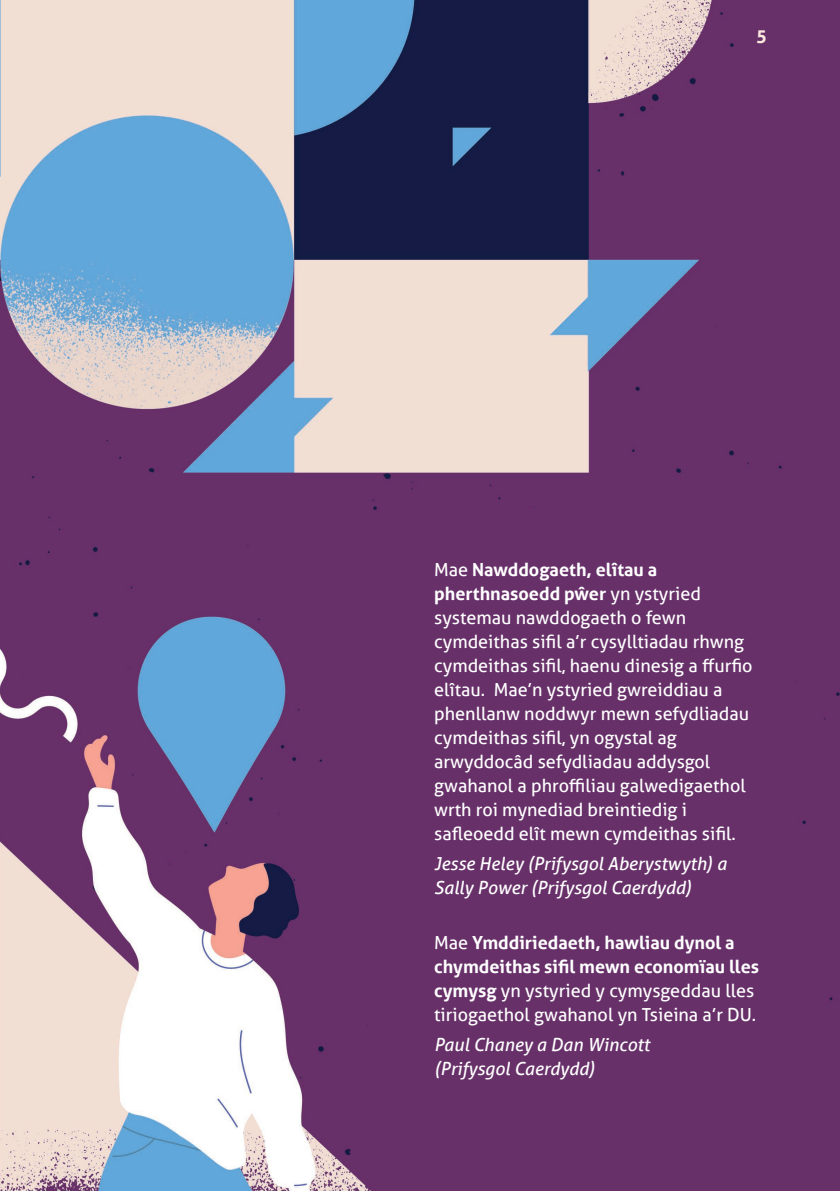
<style>
.page{position:relative;width:840px;height:1191px;background:#fff}
.page>*{position:absolute;margin:0;border:0;box-sizing:border-box;transform-origin:0 0}
.t1{font:18px/24px "Aller";color:#fff}
.t2{font:700 18px/24px "Aller";color:#fff}
.t3{font:italic 18px/24px "Aller";color:#fff}
.t4{font:700 18px "Aller";color:#fde9dd}
.s1{font-weight:700}
.s2{font-weight:400}
</style>
<div class="page">
<img style="left:0;top:0;width:839px;height:1191px">
<hr style="left:0;top:0;width:1px;height:177px;background:#61a6da">
<p class="t4" style="left:755px;top:26px;width:12px">5</p>
<p class="t1" style="left:434px;top:558px;width:320px">Mae <span class="s1">Nawddogaeth, elîtau a pherthnasoedd pŵer</span> yn ystyried systemau nawddogaeth o fewn cymdeithas sifil a’r cysylltiadau rhwng cymdeithas sifil, haenu dinesig a ffurfio elîtau. Mae’n ystyried gwreiddiau a phenllanw noddwyr mewn sefydliadau cymdeithas sifil, yn ogystal ag arwyddocâd sefydliadau addysgol gwahanol a phroffiliau galwedigaethol wrth roi mynediad breintiedig i safleoedd elît mewn cymdeithas sifil.</p>
<p class="t3" style="left:434px;top:851px;width:294px">Jesse Heley (Prifysgol Aberystwyth) a<br>Sally Power (Prifysgol Caerdydd)</p>
<p class="t2" style="left:434px;top:930px;width:326px"><span class="s2">Mae</span> Ymddiriedaeth, hawliau dynol a chymdeithas sifil mewn economïau lles cymysg <span class="s2">yn ystyried y cymysgeddau lles tiriogaethol gwahanol yn Tsieina a’r DU.</span></p>
<p class="t3" style="left:434px;top:1032px;width:217px">Paul Chaney a Dan Wincott (Prifysgol Caerdydd)</p>
</div>
